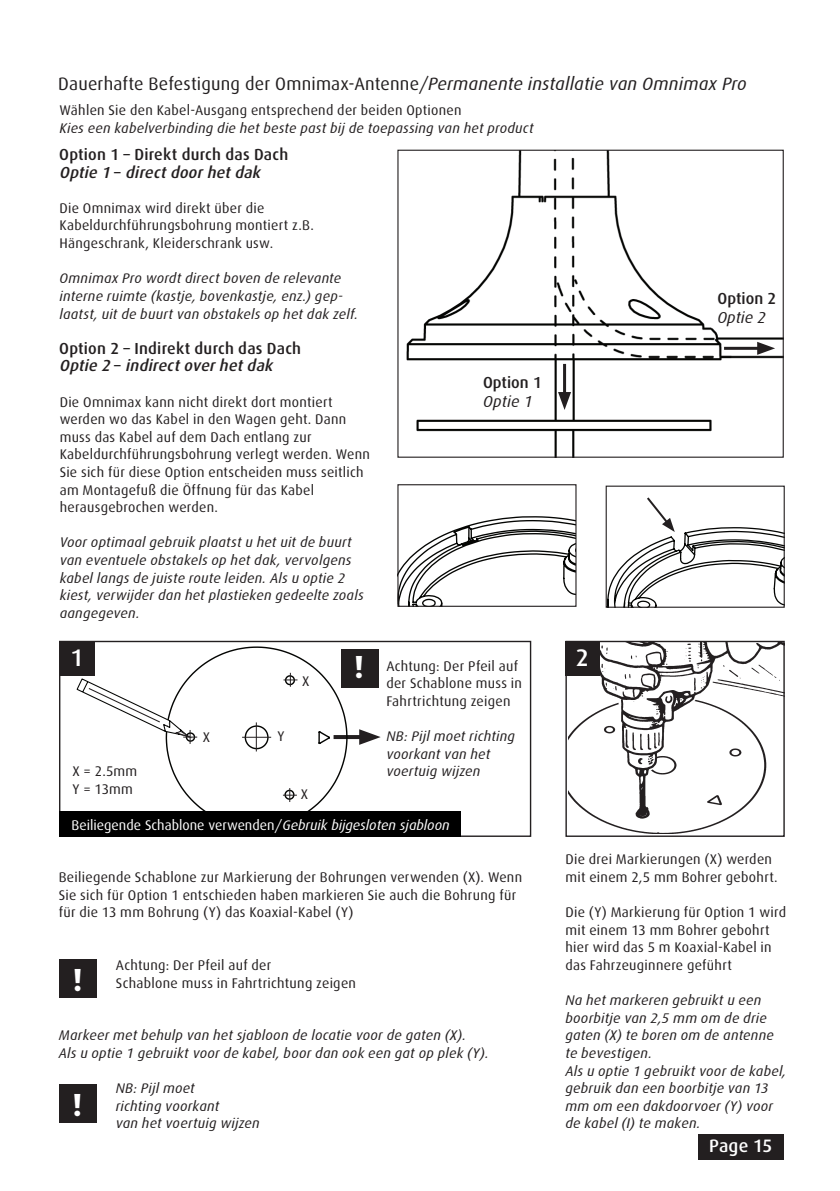
<style>
.page{position:relative;width:840px;height:1191px;background:#fff}
.page>*{position:absolute;margin:0;border:0;box-sizing:border-box;transform-origin:0 0}
.t1{font:700 32px "Dax";color:#fff}
.t2{font:500 24px "Dax";color:#fff}
.t3{font:18px "Dax";letter-spacing:.01em;color:#231f20}
.t4{font:500 18px "Dax";letter-spacing:.01em;color:#fff}
.t5{font:500 16px/17.6px "Dax";letter-spacing:.015em;color:#231f20}
.t6{font:italic 16px "Dax";color:#231f20}
.t7{font:14px/17.6px "Dax";letter-spacing:.02em;color:#231f20}
.t8{font:italic 14px/17.6px "Dax";letter-spacing:.02em;color:#231f20}
.t9{font:14px "Dax";color:#fff}
.s1{font-style:italic}
</style>
<div class="page">
<div style="left:697px;top:1134px;width:85px;height:26px;background:#231f20"></div>
<img style="left:406px;top:152px;width:375px;height:304px">
<div style="left:397px;top:150px;width:386px;height:308px;border:1px solid #231f20"></div>
<svg style="left:399px;top:516px;width:175px;height:89px"></svg>
<div style="left:397px;top:484px;width:179px;height:123px;border:1px solid #231f20"></div>
<div style="left:605px;top:485px;width:179px;height:123px;border:1px solid #231f20"></div>
<svg style="left:606px;top:495px;width:177px;height:112px"></svg>
<hr style="left:333px;top:735px;width:33px;height:4px;background:#231f20">
<svg style="left:359px;top:729px;width:21px;height:16px"></svg>
<img style="left:568px;top:643px;width:214px;height:190px">
<div style="left:565px;top:641px;width:219px;height:196px;border:1px solid #231f20"></div>
<div style="left:341px;top:649px;width:37px;height:38px;background:#231f20"></div>
<div style="left:565px;top:641px;width:34px;height:34px;background:#231f20"></div>
<hr style="left:562px;top:364px;width:3px;height:33px;background:#231f20">
<svg style="left:557px;top:392px;width:13px;height:18px"></svg>
<hr style="left:723px;top:347px;width:39px;height:3px;background:#231f20">
<svg style="left:756px;top:342px;width:18px;height:13px"></svg>
<div style="left:60px;top:641px;width:34px;height:34px;background:#231f20"></div>
<div style="left:623px;top:152px;width:43px;height:86px;background:#fff"></div>
<div style="left:429px;top:152px;width:43px;height:96px;background:#fff"></div>
<div style="left:60px;top:959px;width:37px;height:38px;background:#231f20"></div>
<svg style="left:76px;top:645px;width:272px;height:166px"></svg>
<div style="left:59px;top:1084px;width:37px;height:38px;background:#231f20"></div>
<div style="left:59px;top:811px;width:402px;height:26px;background:#000"></div>
<p class="t3" style="left:58px;top:73px;width:689px">Dauerhafte Befestigung der Omnimax-Antenne/<span class="s1">Permanente installatie van Omnimax Pro</span></p>
<p class="t7" style="left:59px;top:102px;width:403px">Wählen Sie den Kabel-Ausgang entsprechend der beiden Optionen</p>
<p class="t8" style="left:59px;top:119px;width:475px">Kies een kabelverbinding die het beste past bij de toepassing van het product</p>
<p class="t5" style="left:59px;top:146px;width:230px">Option 1 – Direkt durch das Dach<br><span class="s1">Optie 1</span> – <span class="s1">directdoorhetdak</span></p>
<p class="t7" style="left:59px;top:199px;width:256px">Die Omnimax wird direkt über die<br>Kabeldurchführungsbohrung montiert z.B.<br>Hängeschrank, Kleiderschrank usw.</p>
<p class="t8" style="left:59px;top:270px;width:300px">Omnimax Pro wordt direct boven de relevante interne ruimte (kastje, bovenkastje, enz.) gep&shy;laatst, uit de buurt van obstakels op het dak zelf.</p>
<p class="t5" style="left:59px;top:339px;width:243px">Option 2 – Indirekt durch das Dach<br><span class="s1">Optie 2</span> – <span class="s1">indirectoverhetdak</span></p>
<p class="t7" style="left:60px;top:393px;width:312px">Die Omnimax kann nicht direkt dort montiert werden wo das Kabel in den Wagen geht. Dann muss das Kabel auf dem Dach entlang zur Kabeldurchführungsbohrung verlegt werden. Wenn Sie sich für diese Option entscheiden muss seitlich am Montagefuß die Öffnung für das Kabel herausgebrochen werden.</p>
<p class="t8" style="left:60px;top:534px;width:305px">Voor optimaal gebruik plaatst u het uit de buurt van eventuele obstakels op het dak, vervolgens kabel langs de juiste route leiden. Als u optie 2 kiest, verwijder dan het plastieken gedeelte zoals aangegeven.</p>
<p class="t5" style="left:483px;top:373px;width:60px">Option 1</p>
<p class="t6" style="left:483px;top:392px;width:51px">Optie 1</p>
<h2 class="t2" style="left:71px;top:644px;width:15px">1</h2>
<p class="t7" style="left:203px;top:729px;width:9px">X</p>
<p class="t7" style="left:277px;top:727px;width:8px">Y</p>
<p class="t7" style="left:302px;top:672px;width:9px">X</p>
<h1 class="t1" style="left:353px;top:649px;width:12px">!</h1>
<h2 class="t2" style="left:575px;top:644px;width:15px">2</h2>
<p class="t7" style="left:386px;top:657px;width:137px">Achtung: Der Pfeil auf der Schablone muss in<br>Fahrtrichtung zeigen</p>
<p class="t8" style="left:386px;top:727px;width:130px">NB: Pijl moet richting voorkant van het</p>
<p class="t7" style="left:72px;top:762px;width:66px">X = 2.5mm</p>
<p class="t8" style="left:386px;top:762px;width:96px">voertuig wijzen</p>
<p class="t7" style="left:72px;top:780px;width:62px">Y = 13mm</p>
<p class="t7" style="left:301px;top:786px;width:9px">X</p>
<p class="t9" style="left:72px;top:817px;width:379px">Beiliegende Schablone verwenden/<span class="s1">Gebruik bijgesloten sjabloon</span></p>
<p class="t5" style="left:717px;top:289px;width:60px">Option 2</p>
<p class="t6" style="left:717px;top:308px;width:50px">Optie 2</p>
<p class="t7" style="left:59px;top:868px;width:464px">Beiliegende Schablone zur Markierung der Bohrungen verwenden (X). Wenn<br>Sie sich für Option 1 entschieden haben markieren Sie auch die Bohrung für für die 13 mm Bohrung (Y) das Koaxial-Kabel (Y)</p>
<p class="t7" style="left:116px;top:956px;width:157px">Achtung: Der Pfeil auf der</p>
<h1 class="t1" style="left:72px;top:962px;width:12px">!</h1>
<p class="t7" style="left:116px;top:974px;width:241px">Schablone muss in Fahrtrichtung zeigen</p>
<p class="t8" style="left:59px;top:1026px;width:431px">Markeer met behulp van het sjabloon de locatie voor de gaten (X).<br>Als u optie 1 gebruikt voor de kabel, boor dan ook een gat op plek (Y).</p>
<p class="t8" style="left:116px;top:1079px;width:145px">NB: Pijl moet<br>richting voorkant<br>van het voertuig wijzen</p>
<h1 class="t1" style="left:72px;top:1087px;width:12px">!</h1>
<p class="t7" style="left:565px;top:850px;width:214px">Die drei Markierungen (X) werden mit einem 2,5 mm Bohrer gebohrt.</p>
<p class="t7" style="left:565px;top:903px;width:222px">Die (Y) Markierung für Option 1 wird mit einem 13 mm Bohrer gebohrt hier wird das 5 m Koaxial-Kabel in das Fahrzeuginnere geführt</p>
<p class="t8" style="left:565px;top:991px;width:222px">Na het markeren gebruikt u een boorbitje van 2,5 mm om de drie gaten (X) te boren om de antenne te bevestigen.<br>Als u optie 1 gebruikt voor de kabel, gebruik dan een boorbitje van 13 mm om een dakdoorvoer (Y) voor de kabel (I) te maken.</p>
<p class="t4" style="left:708px;top:1135px;width:65px">Page 15</p>
</div>
